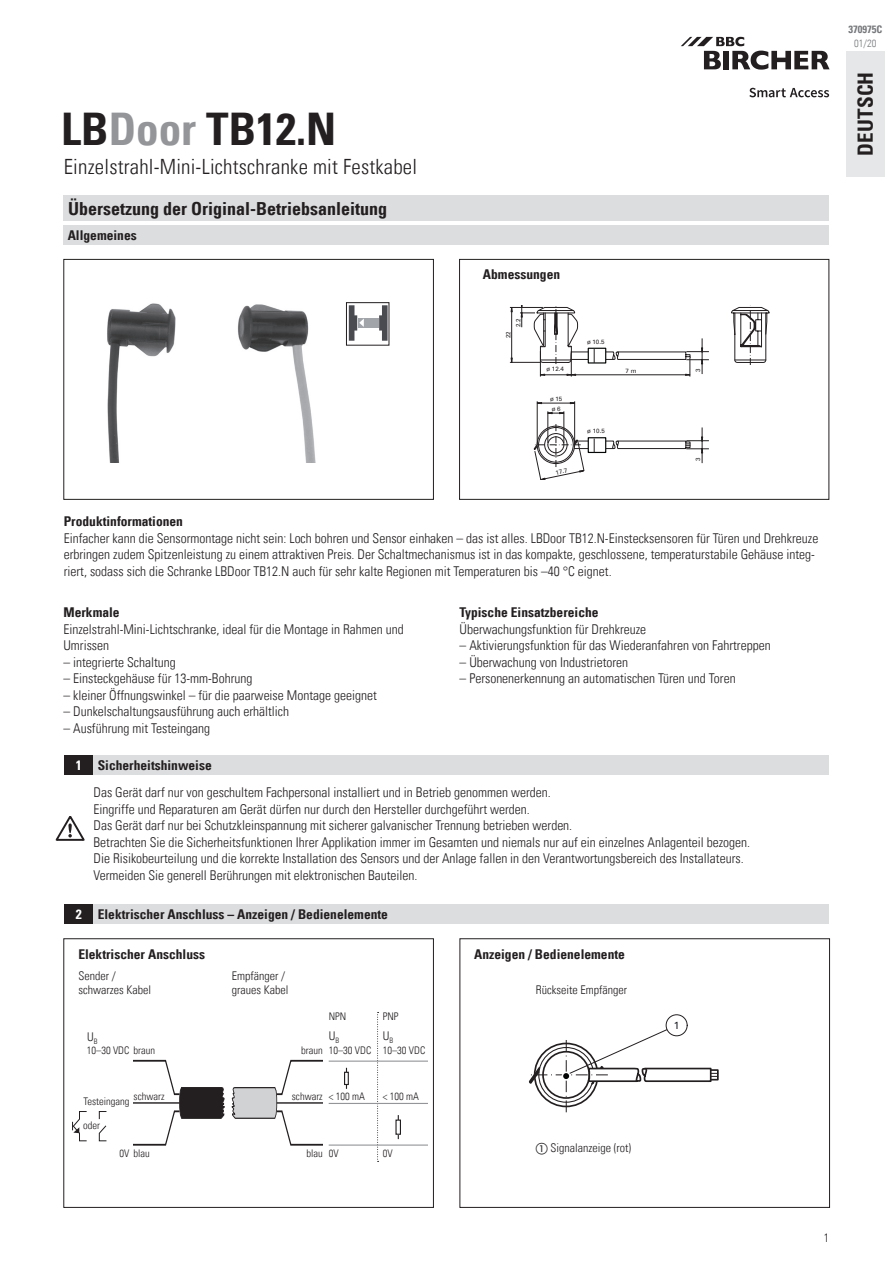
<style>
.page{position:relative;width:893px;height:1263px;background:#fff}
.page>*{position:absolute;margin:0;border:0;box-sizing:border-box;transform-origin:0 0}
.t1{font:45px "Univers Com 67 Bold Cond";color:#231f20}
.t2{font:21px "Univers Com 47 Light Cond";letter-spacing:.01em;color:#231f20}
.t3{font:21px "Univers Com 67 Bold Cond";letter-spacing:.01em;color:#231f20}
.t4{font:18px "Univers Com 67 Bold Cond";color:#231f20}
.t5{font:13.5px/16.5px "Univers Com 47 Light Cond";color:#231f20}
.t6{font:13.5px "Univers Com 67 Bold Cond";color:#231f20}
.t7{font:12px/13.5px "Univers Com 47 Light Cond";color:#231f20}
.t8{font:10.5px "Univers Com 47 Light Cond";color:#231f20}
.t9{font:10.5px "Univers Com 67 Bold Cond";color:#76787b}
.t10{font:10.5px "Univers Com 47 Light Cond";color:#76787b}
.t11{font:10.35px "Univers Com 55 Roman";color:#191d24}
.t12{font:6.15px/10.1px "Univers Com 55 Roman";color:#231f20}
.s1{color:#939598}
.s2{color:#fff}
</style>
<div class="page">
<div style="left:63px;top:259px;width:371px;height:241px;border:1px solid #231f20"></div>
<div style="left:63px;top:938px;width:371px;height:270px;border:1px solid #231f20"></div>
<div style="left:460px;top:938px;width:370px;height:270px;border:1px solid #231f20"></div>
<div style="left:459px;top:259px;width:370px;height:241px;border:1px solid #231f20"></div>
<svg style="left:681px;top:37px;width:149px;height:33px"></svg>
<svg style="left:749px;top:88px;width:80px;height:9px"></svg>
<svg style="left:56px;top:816px;width:29px;height:25px"></svg>
<div style="left:358px;top:318px;width:21px;height:9px;background:#a1a5a9"></div>
<svg style="left:379px;top:305px;width:8px;height:36px"></svg>
<svg style="left:349px;top:305px;width:15px;height:36px"></svg>
<div style="left:346px;top:302px;width:43px;height:43px;border:1px solid #231f20"></div>
<img style="left:107px;top:303px;width:209px;height:160px">
<hr style="left:510px;top:307px;width:33px;height:1px;background:#231f20">
<hr style="left:510px;top:362px;width:30px;height:1px;background:#231f20">
<hr style="left:511px;top:307px;width:1px;height:55px;background:#231f20">
<svg style="left:510px;top:357px;width:3px;height:6px"></svg>
<svg style="left:731px;top:305px;width:39px;height:60px"></svg>
<svg style="left:520px;top:305px;width:189px;height:175px"></svg>
<svg style="left:232px;top:1060px;width:91px;height:86px"></svg>
<hr style="left:277px;top:1102px;width:46px;height:1px;background:#231f20">
<svg style="left:134px;top:1060px;width:91px;height:86px"></svg>
<hr style="left:134px;top:1102px;width:46px;height:1px;background:#231f20">
<svg style="left:99px;top:1111px;width:8px;height:30px"></svg>
<svg style="left:72px;top:1111px;width:15px;height:30px"></svg>
<svg style="left:377px;top:1012px;width:2px;height:150px"></svg>
<hr style="left:329px;top:1060px;width:99px;height:2px;background:#939598">
<hr style="left:329px;top:1103px;width:99px;height:1px;background:#939598">
<svg style="left:345px;top:1068px;width:3px;height:21px"></svg>
<div style="left:344px;top:1072px;width:5px;height:13px;border:1px solid #231f20"></div>
<div style="left:395px;top:1119px;width:6px;height:16px;border:1px solid #231f20"></div>
<hr style="left:329px;top:1144px;width:99px;height:2px;background:#939598">
<svg style="left:666px;top:1014px;width:22px;height:22px"></svg>
<div style="left:710px;top:1069px;width:9px;height:11px;border:2px solid #231f20"></div>
<svg style="left:528px;top:1024px;width:190px;height:88px"></svg>
<div style="left:562px;top:1072px;width:8px;height:8px;background:#030505;border-radius:50%"></div>
<div style="left:562px;top:1071px;width:9px;height:9px;border:2px solid #fff;border-radius:50%"></div>
<div style="left:64px;top:196px;width:765px;height:25px;background:#dcdddf"></div>
<div style="left:63px;top:225px;width:766px;height:19px;background:#dcdddf"></div>
<div style="left:64px;top:756px;width:30px;height:19px;background:#231f20"></div>
<div style="left:94px;top:756px;width:735px;height:19px;background:#dcdddf"></div>
<div style="left:64px;top:905px;width:30px;height:19px;background:#231f20"></div>
<div style="left:94px;top:905px;width:735px;height:19px;background:#dcdddf"></div>
<div style="left:846px;top:51px;width:38px;height:125px;background:#e6e7e9"></div>
<h1 class="t1" style="left:61px;top:101px;width:276px">LB<span class="s1">Door</span> TB12.N</h1>
<h2 class="t2" style="left:64px;top:154px;width:355px">Einzelstrahl-Mini-Lichtschranke mit Festkabel</h2>
<h3 class="t4" style="left:68px;top:197px;width:320px">Übersetzung der Original-Betriebsanleitung</h3>
<p class="t6" style="left:68px;top:227px;width:71px">Allgemeines</p>
<p class="t6" style="left:483px;top:266px;width:79px">Abmessungen</p>
<p class="t12" style="left:513px;top:327px;width:10px;rotate:-90deg">2.2</p>
<p class="t12" style="left:503px;top:338px;width:8px;rotate:-90deg">22</p>
<p class="t12" style="left:587px;top:337px;width:19px">ø 10.5</p>
<p class="t12" style="left:546px;top:364px;width:19px">ø 12.4</p>
<p class="t12" style="left:626px;top:366px;width:12px">7 m</p>
<p class="t12" style="left:550px;top:394px;width:14px">ø 15 ø 6</p>
<p class="t12" style="left:554px;top:468px;width:14px;rotate:-12deg">17.7</p>
<p class="t12" style="left:587px;top:426px;width:19px">ø 10.5</p>
<p class="t12" style="left:693px;top:371px;width:5px;rotate:-90deg">3</p>
<p class="t12" style="left:693px;top:461px;width:5px;rotate:-90deg">3</p>
<p class="t6" style="left:64px;top:513px;width:121px">Produktinformationen</p>
<p class="t5" style="left:64px;top:530px;width:756px">Einfacher kann die Sensormontage nicht sein: Loch bohren und Sensor einhaken – das ist alles. LBDoor TB12.N-Einstecksensoren für Türen und Drehkreuze erbringen zudem Spitzenleistung zu einem attraktiven Preis. Der Schaltmechanismus ist in das kompakte, geschlossene, temperaturstabile Gehäuse integ&shy;riert, sodass sich die Schranke LBDoor TB12.N auch für sehr kalte Regionen mit Temperaturen bis –40 °C eignet.</p>
<p class="t6" style="left:63px;top:604px;width:58px">Merkmale</p>
<p class="t5" style="left:63px;top:621px;width:342px">Einzelstrahl-Mini-Lichtschranke, ideal für die Montage in Rahmen und<br>Umrissen</p>
<p class="t5" style="left:63px;top:654px;width:114px">– integrierte Schaltung</p>
<p class="t5" style="left:63px;top:670px;width:190px">– Einsteckgehäuse für 13-mm-Bohrung</p>
<p class="t5" style="left:63px;top:687px;width:315px">– kleiner Öffnungswinkel – für die paarweise Montage geeignet</p>
<p class="t5" style="left:63px;top:703px;width:227px">– Dunkelschaltungsausführung auch erhältlich</p>
<p class="t5" style="left:63px;top:720px;width:148px">– Ausführung mit Testeingang</p>
<p class="t6" style="left:460px;top:604px;width:141px">Typische Einsatzbereiche</p>
<p class="t5" style="left:460px;top:621px;width:188px">Überwachungsfunktion für Drehkreuze</p>
<p class="t5" style="left:460px;top:637px;width:313px">– Aktivierungsfunktion für das Wiederanfahren von Fahrtreppen</p>
<p class="t5" style="left:460px;top:654px;width:170px">– Überwachung von Industrietoren</p>
<p class="t5" style="left:460px;top:670px;width:278px">– Personenerkennung an automatischen Türen und Toren</p>
<p class="t6" style="left:76px;top:757px;width:138px"><span class="s2">1</span> Sicherheitshinweise</p>
<p class="t5" style="left:94px;top:784px;width:658px">Das Gerät darf nur von geschultem Fachpersonal installiert und in Betrieb genommen werden.<br>Eingriffe und Reparaturen am Gerät dürfen nur durch den Hersteller durchgeführt werden.<br>Das Gerät darf nur bei Schutzkleinspannung mit sicherer galvanischer Trennung betrieben werden.<br>Betrachten Sie die Sicherheitsfunktionen Ihrer Applikation immer im Gesamten und niemals nur auf ein einzelnes Anlagenteil bezogen.<br>Die Risikobeurteilung und die korrekte Installation des Sensors und der Anlage fallen in den Verantwortungsbereich des Installateurs.<br>Vermeiden Sie generell Berührungen mit elektronischen Bauteilen.</p>
<p class="t6" style="left:76px;top:906px;width:314px"><span class="s2">2</span> Elektrischer Anschluss – Anzeigen / Bedienelemente</p>
<p class="t6" style="left:78px;top:946px;width:128px">Elektrischer Anschluss</p>
<p class="t6" style="left:474px;top:946px;width:152px">Anzeigen / Bedienelemente</p>
<p class="t7" style="left:78px;top:969px;width:74px">Sender / schwarzes Kabel</p>
<p class="t7" style="left:232px;top:969px;width:58px">Empfänger / graues Kabel</p>
<p class="t7" style="left:87px;top:1030px;width:12px">U<sub>B</sub></p>
<p class="t8" style="left:87px;top:1044px;width:70px">10–30 VDC braun</p>
<p class="t8" style="left:329px;top:1010px;width:19px">NPN</p>
<p class="t8" style="left:383px;top:1010px;width:17px">PNP</p>
<p class="t7" style="left:329px;top:1029px;width:12px">U<sub>B</sub></p>
<p class="t8" style="left:329px;top:1044px;width:44px">10–30 VDC</p>
<p class="t8" style="left:301px;top:1044px;width:23px">braun</p>
<p class="t7" style="left:383px;top:1029px;width:12px">U<sub>B</sub></p>
<p class="t8" style="left:383px;top:1044px;width:44px">10–30 VDC</p>
<p class="t8" style="left:134px;top:1090px;width:32px">schwarz</p>
<p class="t8" style="left:292px;top:1090px;width:32px">schwarz</p>
<p class="t8" style="left:329px;top:1090px;width:38px">&lt; 100 mA</p>
<p class="t8" style="left:383px;top:1090px;width:38px">&lt; 100 mA</p>
<p class="t8" style="left:84px;top:1095px;width:47px">Testeingang</p>
<p class="t8" style="left:83px;top:1119px;width:18px">oder</p>
<p class="t8" style="left:119px;top:1147px;width:32px">0V blau</p>
<p class="t8" style="left:329px;top:1147px;width:11px">0V</p>
<p class="t8" style="left:383px;top:1147px;width:11px">0V</p>
<p class="t8" style="left:306px;top:1147px;width:18px">blau</p>
<p class="t7" style="left:536px;top:983px;width:93px">Rückseite Empfänger</p>
<p class="t11" style="left:674px;top:1019px;width:7px">1</p>
<p class="t7" style="left:550px;top:1141px;width:82px">Signalanzeige (rot)</p>
<p class="t9" style="left:848px;top:23px;width:35px">370975C</p>
<p class="t10" style="left:854px;top:37px;width:24px">01/20</p>
<h2 class="t3" style="left:853px;top:156px;width:86px;rotate:-90deg">DEUTSCH</h2>
<p class="t7" style="left:824px;top:1231px;width:7px">1</p>
</div>
